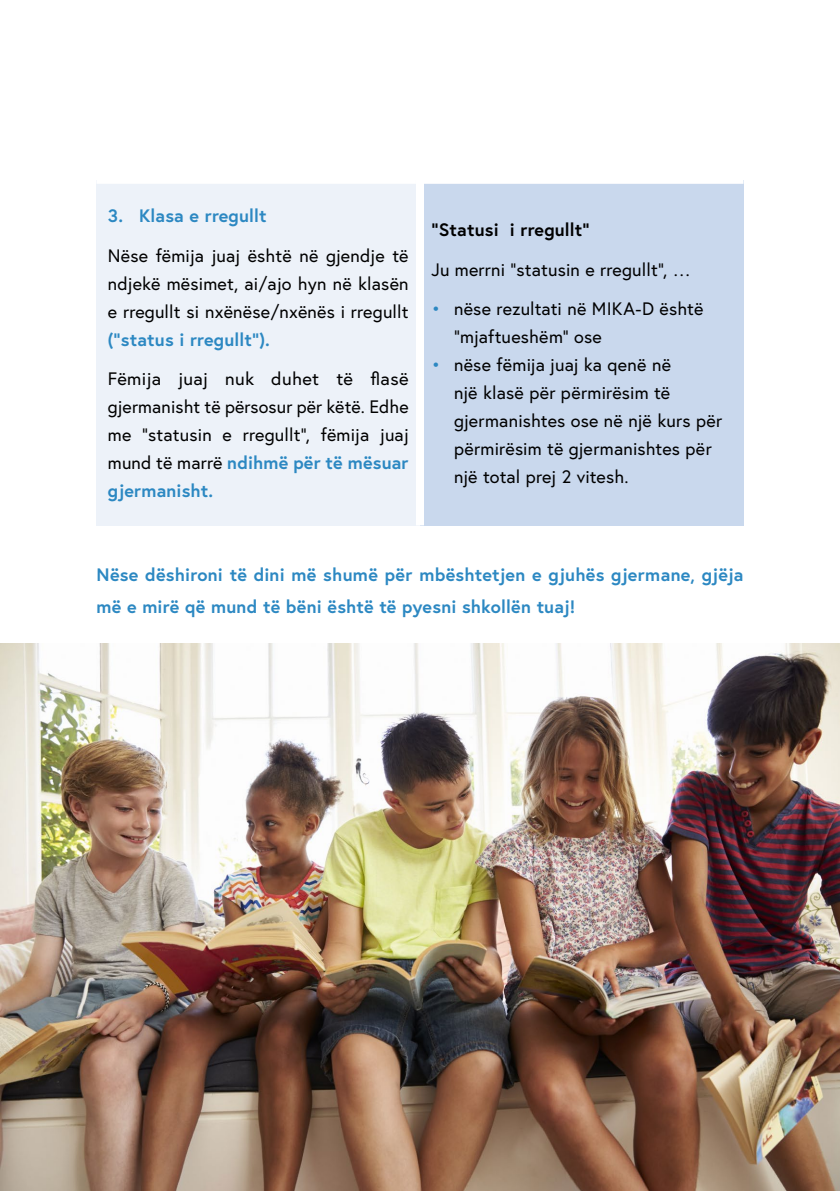
<style>
.page{position:relative;width:840px;height:1191px;background:#fff}
.page>*{position:absolute;margin:0;border:0;box-sizing:border-box;transform-origin:0 0}
.td_Tabellentext{font:18px/28px "Europa Austria";letter-spacing:.01em;color:#000;text-align:justify}
.ul_Liste_Tabelle{font:18px/28px "Europa Austria";letter-spacing:.01em;color:#000}
.td_Tabellentext-2{font:700 18px/31.2px "Europa Austria";letter-spacing:.01em;color:#2c88c2}
.td_Tabellentext-3{font:700 18px "Europa Austria";letter-spacing:.01em;color:#000}
.s1{font-weight:700;color:#2c88c2}
.s2{color:#2c88c2}
</style>
<div class="page">
<div style="left:96px;top:180px;width:324px;height:345px;background:#edf2f9"></div>
<div style="left:420px;top:180px;width:323px;height:345px;background:#c9d8ed"></div>
<div style="left:96px;top:176px;width:320px;height:8px;background:#fff"></div>
<div style="left:424px;top:176px;width:319px;height:8px;background:#fff"></div>
<div style="left:416px;top:176px;width:8px;height:349px;background:#fff"></div>
<img style="left:0;top:643px;width:839px;height:548px">
<p class="td_Tabellentext-2" style="left:108px;top:200px;width:160px">3. Klasa e rregullt</p>
<p class="td_Tabellentext" style="left:108px;top:241px;width:302px">Nëse fëmija juaj është në gjendje të ndjekë mësimet, ai/ajo hyn në klasën e rregullt si nxënëse/nxënës i rregullt <span class="s1">("status i rregullt").</span></p>
<p class="td_Tabellentext" style="left:108px;top:364px;width:302px">Fëmija juaj nuk duhet të flasë gjermanisht të përsosur për këtë. Edhe me "statusin e rregullt", fëmija juaj mund të marrë <span class="s1">ndihmë për të mësuar gjermanisht.</span></p>
<p class="td_Tabellentext-3" style="left:431px;top:218px;width:160px">"Statusi i rregullt"</p>
<p class="td_Tabellentext" style="left:431px;top:255px;width:261px">Ju merrni "statusin e rregullt", …</p>
<p class="ul_Liste_Tabelle" style="left:454px;top:294px;width:251px;text-indent:-23px"><span class="s2">•</span> nëse rezultati në MIKA-D është "mjaftueshëm" ose</p>
<p class="ul_Liste_Tabelle" style="left:454px;top:350px;width:269px;text-indent:-23px"><span class="s2">•</span> nëse fëmija juaj ka qenë në<br>një klasë për përmirësim të gjermanishtes ose në një kurs për përmirësim të gjermanishtes për një total prej 2 vitesh.</p>
<p class="td_Tabellentext-2" style="left:96px;top:559px;width:648px">Nëse dëshironi të dini më shumë për mbështetjen e gjuhës gjermane, gjëja më e mirë që mund të bëni është të pyesni shkollën tuaj!</p>
</div>
